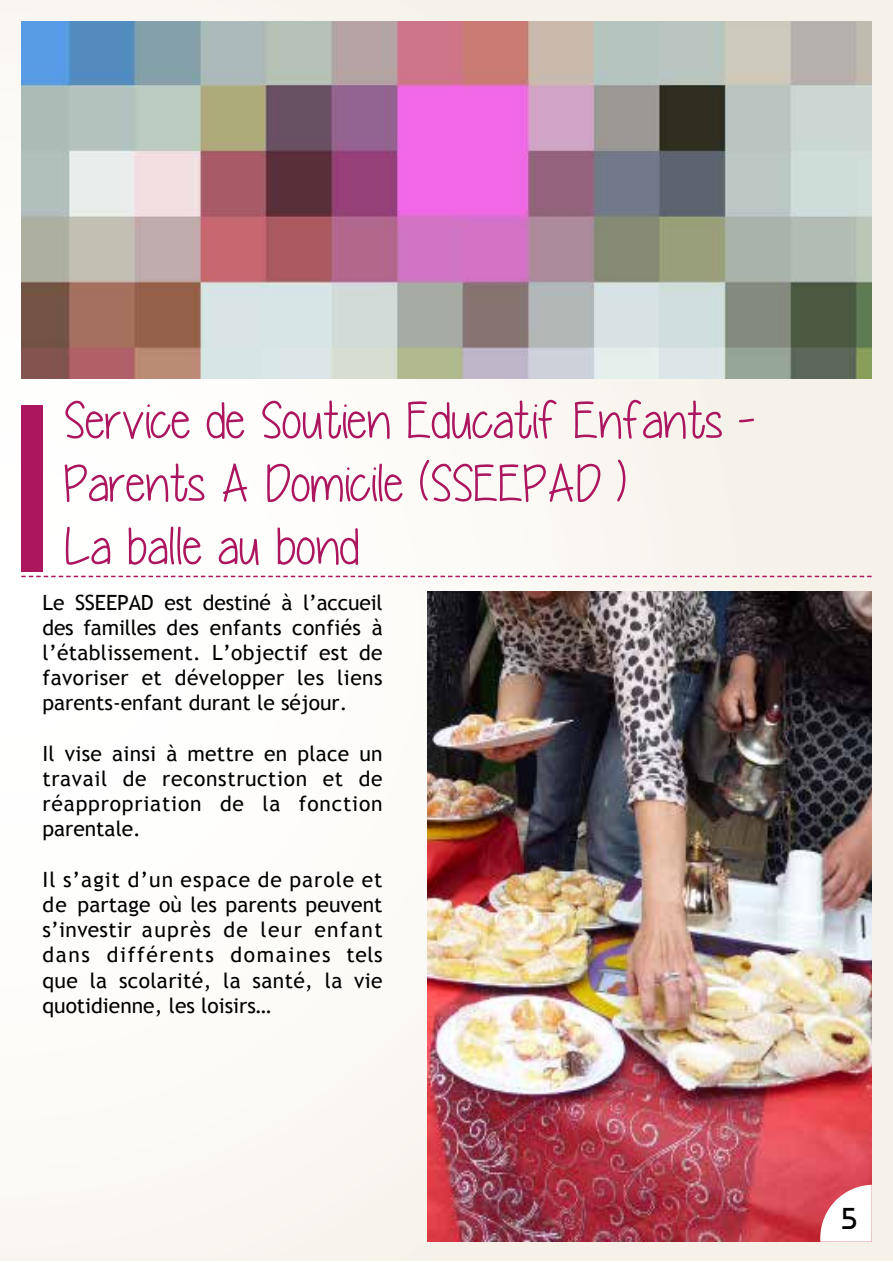
<style>
.page{position:relative;width:893px;height:1263px;background:#fff}
.page>*{position:absolute;margin:0;border:0;box-sizing:border-box;transform-origin:0 0}
.t1{font:52.5px/63px "Yummy Cupcakes";color:#ac165f}
.t2{font:500 30px "Bordeaux";color:#000}
.t3{font:21px/25.2px "Trebuchet MS";letter-spacing:.02em;color:#000;text-align:justify}
</style>
<div class="page">
<img style="left:0;top:0;width:893px;height:1260px">
<img style="left:427px;top:591px;width:445px;height:651px">
<svg style="left:820px;top:1185px;width:52px;height:57px"></svg>
<img style="left:21px;top:21px;width:851px;height:357px">
<div style="left:21px;top:405px;width:22px;height:167px;background:#ac165f"></div>
<svg style="left:21px;top:576px;width:851px;height:1px"></svg>
<h1 class="t1" style="left:64px;top:388px;width:693px">Service de Soutien Educatif Enfants -<br>Parents A Domicile (SSEEPAD )<br>La balle au bond</h1>
<p class="t3" style="left:43px;top:589px;width:342px">Le SSEEPAD est destiné à l’accueil des familles des enfants confiés à l’établissement. L’objectif est de favoriser et développer les liens parents-enfant durant le séjour.</p>
<p class="t3" style="left:43px;top:740px;width:342px">Il vise ainsi à mettre en place un travail de reconstruction et de réappropriation de la fonction parentale.</p>
<p class="t3" style="left:43px;top:866px;width:342px">Il s’agit d’un espace de parole et de partage où les parents peuvent s’investir auprès de leur enfant dans différents domaines tels que la scolarité, la santé, la vie quotidienne, les loisirs…</p>
<h2 class="t2" style="left:841px;top:1202px;width:18px">5</h2>
</div>
